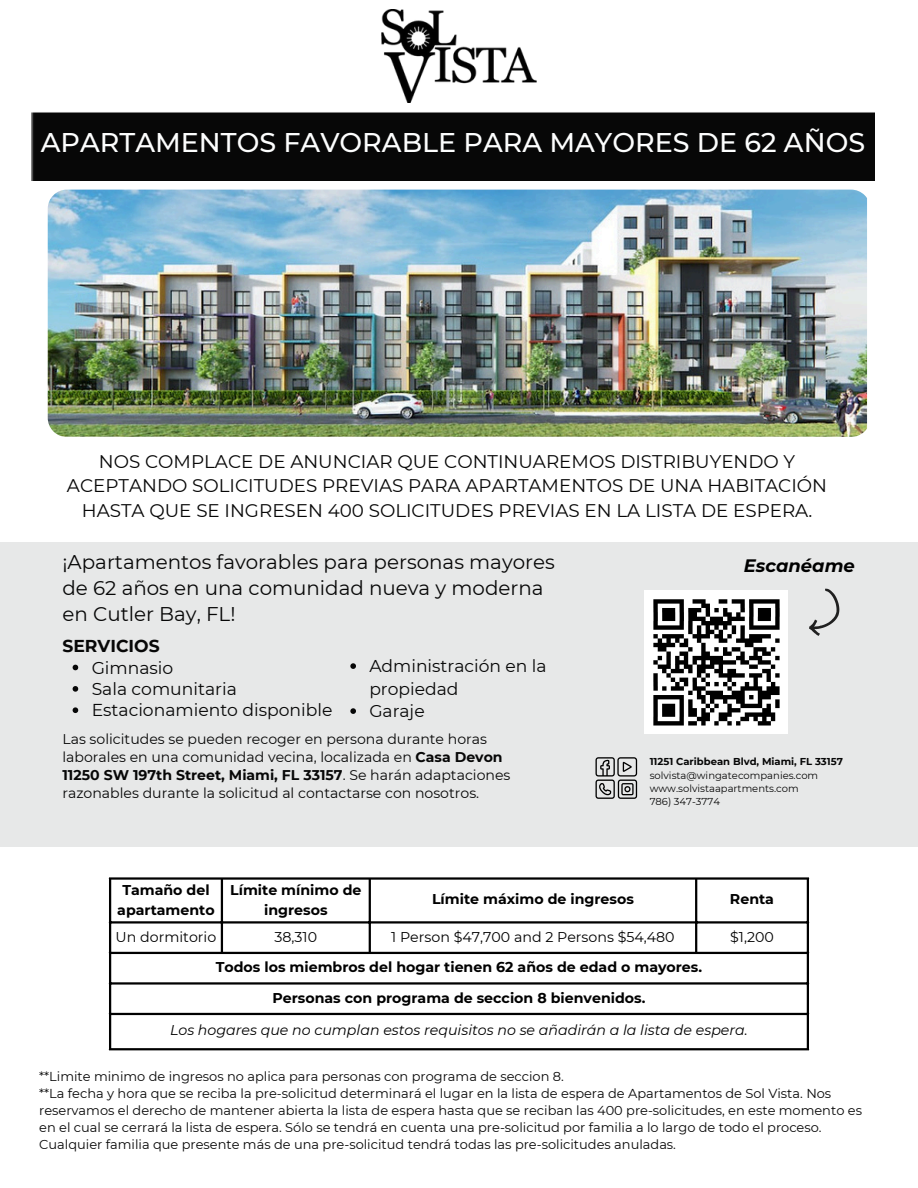
<style>
.page{position:relative;width:918px;height:1188px;background:#fff}
.page>*{position:absolute;margin:0;border:0;box-sizing:border-box;transform-origin:0 0}
.t1{font:500 27px "Montserrat";color:#fdfefe}
.t2{font:19.8px/25.8px "Montserrat";color:#070707}
.t3{font:18.3px/24.8px "Montserrat";color:#070707;text-align:center}
.t4{font:italic 700 18px "Montserrat";color:#000}
.t5{font:17.25px "Montserrat";color:#070707}
.t6{font:700 17.25px "Montserrat";color:#070707}
.t7{font:17.1px/22.5px "Montserrat";color:#070707}
.t8{font:700 14.25px/19.2px "Montserrat";color:#000;text-align:center}
.t9{font:italic 14.25px "Montserrat";color:#000}
.t10{font:14.25px "Montserrat";color:#000}
.t11{font:14.1px/18px "Montserrat";color:#070707}
.t12{font:12.9px/16.8px "Montserrat";color:#070707}
.t13{font:10.05px/13.4px "Montserrat";color:#070707}
.s1{font-weight:700}
</style>
<div class="page">
<div style="left:32px;top:112px;width:842px;height:68px;background:#070707"></div>
<div style="left:0;top:542px;width:918px;height:305px;background:#e7e8e8"></div>
<img style="left:381px;top:9px;width:156px;height:94px">
<img style="left:48px;top:190px;width:819px;height:247px">
<div style="left:645px;top:591px;width:143px;height:143px;background:#fff"></div>
<svg style="left:653px;top:599px;width:127px;height:127px"></svg>
<svg style="left:596px;top:757px;width:41px;height:42px"></svg>
<hr style="left:109px;top:880px;width:2px;height:168px;background:#000">
<hr style="left:221px;top:880px;width:2px;height:72px;background:#000">
<hr style="left:369px;top:880px;width:2px;height:72px;background:#000">
<hr style="left:695px;top:880px;width:2px;height:72px;background:#000">
<hr style="left:807px;top:880px;width:2px;height:168px;background:#000">
<hr style="left:109px;top:877px;width:700px;height:3px;background:#000">
<hr style="left:109px;top:921px;width:700px;height:3px;background:#000">
<hr style="left:109px;top:952px;width:700px;height:2px;background:#000">
<hr style="left:109px;top:982px;width:700px;height:3px;background:#000">
<hr style="left:109px;top:1013px;width:700px;height:2px;background:#000">
<hr style="left:109px;top:1048px;width:700px;height:2px;background:#000">
<svg style="left:809px;top:589px;width:30px;height:47px"></svg>
<svg style="left:350px;top:663px;width:6px;height:6px"></svg>
<svg style="left:350px;top:708px;width:6px;height:6px"></svg>
<svg style="left:73px;top:665px;width:5px;height:5px"></svg>
<svg style="left:73px;top:686px;width:5px;height:6px"></svg>
<svg style="left:73px;top:707px;width:5px;height:6px"></svg>
<p class="t1" style="left:41px;top:126px;width:826px">APARTAMENTOS FAVORABLE PARA MAYORES DE 62 AÑOS</p>
<p class="t3" style="left:67px;top:449px;width:762px">NOS COMPLACE DE ANUNCIAR QUE CONTINUAREMOS DISTRIBUYENDO Y<br>ACEPTANDO SOLICITUDES PREVIAS PARA APARTAMENTOS DE UNA HABITACIÓN<br>HASTA QUE SE INGRESEN 400 SOLICITUDES PREVIAS EN LA LISTA DE ESPERA.</p>
<p class="t2" style="left:62px;top:549px;width:494px">¡Apartamentos favorables para personas mayores de 62 años en una comunidad nueva y moderna en Cutler Bay, FL!</p>
<p class="t6" style="left:62px;top:636px;width:99px">SERVICIOS</p>
<p class="t5" style="left:92px;top:657px;width:83px">Gimnasio</p>
<p class="t5" style="left:92px;top:678px;width:147px">Sala comunitaria</p>
<p class="t5" style="left:92px;top:700px;width:242px">Estacionamiento disponible</p>
<p class="t7" style="left:369px;top:655px;width:179px">Administración en la propiedad</p>
<p class="t7" style="left:369px;top:700px;width:57px">Garaje</p>
<p class="t11" style="left:62px;top:730px;width:450px">Las solicitudes se pueden recoger en persona durante horas laborales en una comunidad vecina, localizada en <span class="s1">Casa Devon 11250 SW 197th Street, Miami, FL 33157</span>. Se harán adaptaciones razonables durante la solicitud al contactarse con nosotros.</p>
<p class="t4" style="left:744px;top:554px;width:113px">Escanéame</p>
<p class="t13" style="left:650px;top:755px;width:195px"><span class="s1">11251 Caribbean Blvd, Miami, FL 33157 </span>solvista@wingatecompanies.com www.solvistaapartments.com</p>
<p class="t13" style="left:650px;top:795px;width:72px">786) 347-3774</p>
<p class="t8" style="left:117px;top:881px;width:99px">Tamaño del apartamento</p>
<h2 class="t8" style="left:230px;top:881px;width:133px">Límite mínimo de ingresos</h2>
<h4 class="t8" style="left:432px;top:890px;width:203px">Límite máximo de ingresos</h4>
<h5 class="t8" style="left:730px;top:890px;width:46px">Renta</h5>
<p class="t10" style="left:116px;top:928px;width:102px">Un dormitorio</p>
<p class="t10" style="left:275px;top:928px;width:44px">38,310</p>
<p class="t10" style="left:391px;top:928px;width:285px">1 Person $47,700 and 2 Persons $54,480</p>
<p class="t10" style="left:730px;top:928px;width:45px">$1,200</p>
<p class="t8" style="left:216px;top:957px;width:488px">Todos los miembros del hogar tienen 62 años de edad o mayores.</p>
<p class="t8" style="left:272px;top:988px;width:374px">Personas con programa de seccion 8 bienvenidos.</p>
<h3 class="t9" style="left:170px;top:1022px;width:579px">Los hogares que no cumplan estos requisitos no se añadirán a la lista de espera.</h3>
<p class="t12" style="left:39px;top:1068px;width:526px">**Limite minimo de ingresos no aplica para personas con programa de seccion 8.</p>
<p class="t12" style="left:39px;top:1085px;width:824px">**La fecha y hora que se reciba la pre-solicitud determinará el lugar en la lista de espera de Apartamentos de Sol Vista. Nos reservamos el derecho de mantener abierta la lista de espera hasta que se reciban las 400 pre-solicitudes, en este momento es en el cual se cerrará la lista de espera. Sólo se tendrá en cuenta una pre-solicitud por familia a lo largo de todo el proceso.<br>Cualquier familia que presente más de una pre-solicitud tendrá todas las pre-solicitudes anuladas.</p>
</div>
